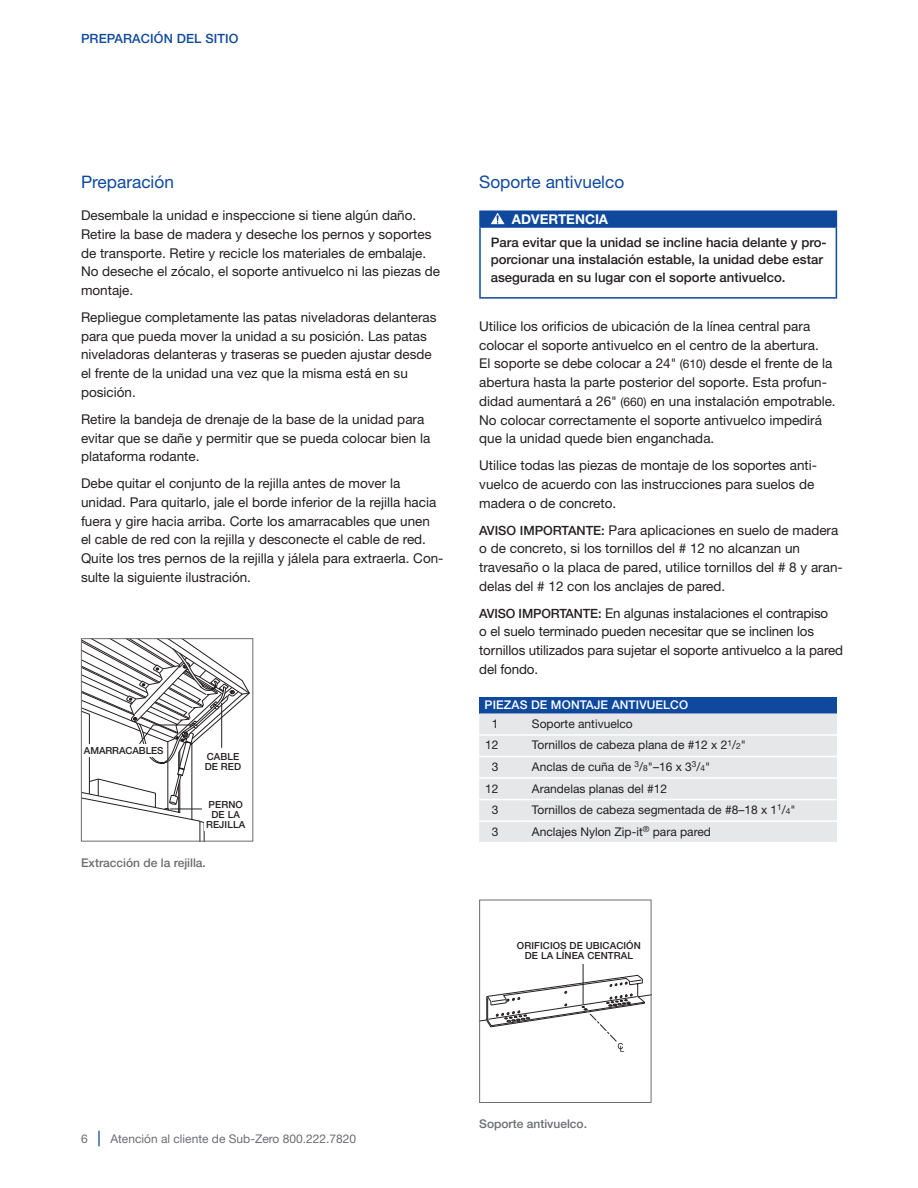
<style>
.page{position:relative;width:918px;height:1188px;background:#fff}
.page>*{position:absolute;margin:0;border:0;box-sizing:border-box;transform-origin:0 0}
.t1{font:17.25px "Helvetica Neue LT Std";color:#0f499d}
.t2{font:13.5px/18.8px "Helvetica Neue LT Std";color:#231f20}
.t3{font:700 13.5px "Helvetica Neue LT Std";color:#fff}
.t4{font:500 13.2px/17.2px "Helvetica Neue LT Std";color:#231f20}
.t5{font:500 12.75px "Helvetica Neue LT Std";letter-spacing:.01em;color:#0f499d}
.t6{font:12px "Helvetica Neue LT Std";color:#231f20}
.t7{font:12px "Helvetica Neue LT Std";color:#6c6d70}
.t8{font:500 12px "Helvetica Neue LT Std";color:#6c6d70}
.t9{font:500 12px "Helvetica Neue LT Std";letter-spacing:.01em;color:#fff}
.t10{font:500 9.75px/9.8px "Helvetica Neue LT Std";letter-spacing:.01em;color:#231f20;text-align:center}
.t11{font:9px/11.1px "Helvetica";color:#231f20;text-align:center}
.s1{font-size:12px}
.s2{font-weight:500;font-size:12.75px}
.s3{font-size:8.4px}
.s4{font-weight:500;font-size:15.6px;color:#0f499d}
</style>
<div class="page">
<svg style="left:83px;top:640px;width:167px;height:200px"></svg>
<div style="left:81px;top:638px;width:172px;height:204px;border:1px solid #6c6d70"></div>
<div style="left:480px;top:211px;width:356px;height:16px;background:#0f499d"></div>
<hr style="left:479px;top:210px;width:358px;height:2px;background:#0f499d">
<svg style="left:479px;top:212px;width:1px;height:14px"></svg>
<svg style="left:836px;top:212px;width:1px;height:14px"></svg>
<hr style="left:479px;top:226px;width:358px;height:2px;background:#0f499d">
<hr style="left:479px;top:228px;width:2px;height:69px;background:#0f499d">
<hr style="left:836px;top:228px;width:1px;height:69px;background:#0f499d">
<hr style="left:479px;top:297px;width:358px;height:2px;background:#0f499d">
<svg style="left:491px;top:213px;width:14px;height:11px"></svg>
<div style="left:479px;top:697px;width:358px;height:16px;background:#0f499d"></div>
<div style="left:479px;top:713px;width:358px;height:129px;background:#e6e7e9"></div>
<hr style="left:479px;top:734px;width:47px;height:2px;background:#fff">
<hr style="left:526px;top:734px;width:311px;height:2px;background:#fff">
<hr style="left:479px;top:756px;width:47px;height:1px;background:#fff">
<hr style="left:526px;top:756px;width:311px;height:1px;background:#fff">
<hr style="left:479px;top:777px;width:47px;height:2px;background:#fff">
<hr style="left:526px;top:777px;width:311px;height:2px;background:#fff">
<hr style="left:479px;top:799px;width:47px;height:1px;background:#fff">
<hr style="left:526px;top:799px;width:311px;height:1px;background:#fff">
<hr style="left:479px;top:820px;width:47px;height:2px;background:#fff">
<hr style="left:526px;top:820px;width:311px;height:2px;background:#fff">
<hr style="left:583px;top:962px;width:1px;height:42px;background:#231f20">
<svg style="left:481px;top:974px;width:168px;height:78px"></svg>
<div style="left:479px;top:900px;width:172px;height:203px;border:1px solid #6c6d70"></div>
<div style="left:197px;top:748px;width:52px;height:26px;background:#fff"></div>
<div style="left:205px;top:799px;width:42px;height:31px;background:#fff"></div>
<div style="left:514px;top:938px;width:130px;height:25px;background:#fff"></div>
<div style="left:84px;top:744px;width:80px;height:13px;background:#fff"></div>
<p class="t5" style="left:81px;top:31px;width:159px">PREPARACIÓN DEL SITIO</p>
<p class="t1" style="left:81px;top:171px;width:94px">Preparación</p>
<p class="t2" style="left:81px;top:206px;width:361px">Desembale la unidad e inspeccione si tiene algún daño.<br>Retire la base de madera y deseche los pernos y soportes de transporte. Retire y recicle los materiales de embalaje.<br>No deseche el zócalo, el soporte antivuelco ni las piezas de montaje.</p>
<p class="t2" style="left:81px;top:308px;width:357px">Repliegue completamente las patas niveladoras delanteras para que pueda mover la unidad a su posición. Las patas niveladoras delanteras y traseras se pueden ajustar desde el frente de la unidad una vez que la misma está en su posición.</p>
<p class="t2" style="left:81px;top:409px;width:351px">Retire la bandeja de drenaje de la base de la unidad para evitar que se dañe y permitir que se pueda colocar bien la plataforma rodante.</p>
<p class="t2" style="left:81px;top:474px;width:364px">Debe quitar el conjunto de la rejilla antes de mover la unidad. Para quitarlo, jale el borde inferior de la rejilla hacia fuera y gire hacia arriba. Corte los amarracables que unen el cable de red con la rejilla y desconecte el cable de red.<br>Quite los tres pernos de la rejilla y jálela para extraerla. Con&shy;sulte la siguiente ilustración.</p>
<p class="t11" style="left:94px;top:743px;width:47px">CABLE TIE</p>
<p class="t10" style="left:84px;top:745px;width:81px">AMARRACABLES</p>
<p class="t11" style="left:199px;top:750px;width:47px">NETWORK<br>CABLE</p>
<p class="t11" style="left:206px;top:803px;width:33px">GRILLE<br>BOLT</p>
<p class="t10" style="left:205px;top:751px;width:38px;text-align:left">CABLE<br>DE RED</p>
<p class="t10" style="left:206px;top:800px;width:41px">PERNO<br>DE LA<br>REJILLA</p>
<p class="t8" style="left:81px;top:855px;width:126px">Extracción de la rejilla.</p>
<p class="t1" style="left:479px;top:171px;width:147px">Soporte antivuelco</p>
<p class="t3" style="left:512px;top:211px;width:98px">ADVERTENCIA</p>
<p class="t4" style="left:491px;top:234px;width:337px">Para evitar que la unidad se incline hacia delante y pro&shy;porcionar una instalación estable, la unidad debe estar asegurada en su lugar con el soporte antivuelco.</p>
<p class="t2" style="left:479px;top:317px;width:358px">Utilice los orificios de ubicación de la línea central para colocar el soporte antivuelco en el centro de la abertura.<br>El soporte se debe colocar a 24" <span class="s1">(610)</span> desde el frente de la abertura hasta la parte posterior del soporte. Esta profun&shy;didad aumentará a 26" <span class="s1">(660)</span> en una instalación empotrable.<br>No colocar correctamente el soporte antivuelco impedirá que la unidad quede bien enganchada.</p>
<p class="t2" style="left:479px;top:456px;width:339px">Utilice todas las piezas de montaje de los soportes anti&shy;vuelco de acuerdo con las instrucciones para suelos de madera o de concreto.</p>
<p class="t2" style="left:479px;top:520px;width:365px"><span class="s2">AVISO IMPORTANTE:</span> Para aplicaciones en suelo de madera o de concreto, si los tornillos del # 12 no alcanzan un travesaño o la placa de pared, utilice tornillos del # 8 y aran&shy;delas del # 12 con los anclajes de pared.</p>
<p class="t2" style="left:479px;top:603px;width:365px"><span class="s2">AVISO IMPORTANTE:</span> En algunas instalaciones el contrapiso<br>o el suelo terminado pueden necesitar que se inclinen los tornillos utilizados para sujetar el soporte antivuelco a la pared del fondo.</p>
<p class="t9" style="left:485px;top:698px;width:205px">PIEZAS DE MONTAJE ANTIVUELCO</p>
<p class="t6" style="left:492px;top:717px;width:8px">1</p>
<p class="t6" style="left:532px;top:717px;width:102px">Soporte antivuelco</p>
<p class="t6" style="left:485px;top:738px;width:15px">12</p>
<p class="t6" style="left:532px;top:738px;width:216px">Tornillos de cabeza plana de #12 x 2<sup>1</sup>/<span class="s3">2</span>"</p>
<p class="t6" style="left:492px;top:760px;width:8px">3</p>
<p class="t6" style="left:532px;top:760px;width:180px">Anclas de cuña de <sup>3</sup>/<span class="s3">8</span>"–16 x 3<sup>3</sup>/<span class="s3">4</span>"</p>
<p class="t6" style="left:485px;top:781px;width:15px">12</p>
<p class="t6" style="left:532px;top:781px;width:137px">Arandelas planas del #12</p>
<p class="t6" style="left:492px;top:803px;width:8px">3</p>
<p class="t6" style="left:532px;top:803px;width:265px">Tornillos de cabeza segmentada de #8–18 x 1<sup>1</sup>/<span class="s3">4</span>"</p>
<p class="t6" style="left:492px;top:824px;width:8px">3</p>
<p class="t6" style="left:532px;top:824px;width:181px">Anclajes Nylon Zip-it<sup>®</sup> para pared</p>
<p class="t10" style="left:517px;top:941px;width:125px">ORIFICIOS DE UBICACIÓN<br>DE LA LÍNEA CENTRAL</p>
<p class="t11" style="left:528px;top:939px;width:79px">CENTERLINE<br>LOCATING HOLES</p>
<p class="t7" style="left:81px;top:1131px;width:277px">6 <span class="s4">|</span> Atención al cliente de Sub-Zero 800.222.7820</p>
<p class="t8" style="left:479px;top:1117px;width:109px">Soporte antivuelco.</p>
</div>
